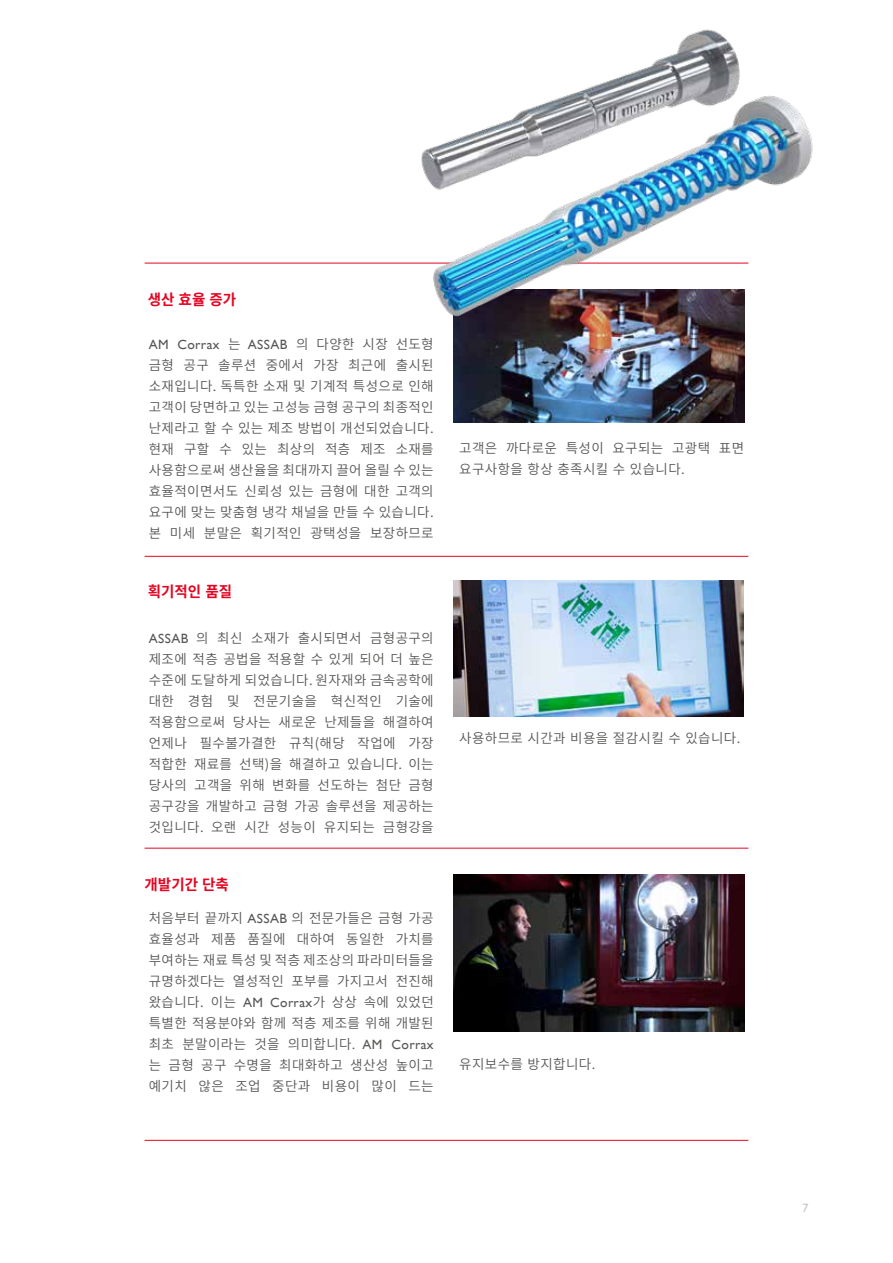
<style>
.page{position:relative;width:893px;height:1263px;background:#fff}
.page>*{position:absolute;margin:0;border:0;box-sizing:border-box;transform-origin:0 0}
.t1{font:700 15px "Source Han Sans KR";color:#e40521}
.t2{font:13.5px/21px "Source Han Sans KR";letter-spacing:.03em;color:#575756;text-align:justify}
.t3{font:13.5px "Assab Gill";letter-spacing:.03em;color:#575756}
.t4{font:12px "Assab Gill";color:#c6c6c6}
.s1{font-family:"Source Han Sans KR"}
.s2{font-family:"Assab Gill"}
</style>
<div class="page">
<img style="left:454px;top:580px;width:289px;height:136px">
<hr style="left:145px;top:263px;width:603px;height:1px;background:#e40521">
<hr style="left:145px;top:848px;width:603px;height:1px;background:#e40521">
<hr style="left:145px;top:556px;width:603px;height:1px;background:#e40521">
<hr style="left:145px;top:1140px;width:603px;height:1px;background:#e40521">
<img style="left:454px;top:356px;width:290px;height:66px">
<img style="left:352px;top:29px;width:461px;height:327px">
<img style="left:454px;top:875px;width:290px;height:156px">
<p class="t1" style="left:148px;top:291px;width:90px">생산 효율 증가</p>
<p class="t3" style="left:149px;top:337px;width:286px">AM Corrax <span class="s1">는</span> ASSAB <span class="s1">의 다양한 시장 선도형</span></p>
<p class="t2" style="left:149px;top:355px;width:286px">금형 공구 솔루션 중에서 가장 최근에 출시된 소재입니다. 독특한 소재 및 기계적 특성으로 인해 고객이 당면하고 있는 고성능 금형 공구의 최종적인 난제라고 할 수 있는 제조 방법이 개선되었습니다. 현재 구할 수 있는 최상의 적층 제조 소재를 사용함으로써 생산율을 최대까지 끌어 올릴 수 있는 효율적이면서도 신뢰성 있는 금형에 대한 고객의 요구에 맞는 맞춤형 냉각 채널을 만들 수 있습니다. 본 미세 분말은 획기적인 광택성을 보장하므로</p>
<p class="t1" style="left:148px;top:583px;width:86px">획기적인 품질</p>
<p class="t2" style="left:149px;top:628px;width:286px"><span class="s2">ASSAB</span> 의 최신 소재가 출시되면서 금형공구의 제조에 적층 공법을 적용할 수 있게 되어 더 높은 수준에 도달하게 되었습니다. 원자재와 금속공학에 대한 경험 및 전문기술을 혁신적인 기술에 적용함으로써 당사는 새로운 난제들을 해결하여 언제나 필수불가결한 규칙(해당 작업에 가장 적합한 재료를 선택)을 해결하고 있습니다. 이는 당사의 고객을 위해 변화를 선도하는 첨단 금형 공구강을 개발하고 금형 가공 솔루션을 제공하는 것입니다. 오랜 시간 성능이 유지되는 금형강을</p>
<p class="t1" style="left:145px;top:876px;width:86px">개발기간 단축</p>
<p class="t2" style="left:149px;top:908px;width:286px">처음부터 끝까지 <span class="s2">ASSAB</span> 의 전문가들은 금형 가공 효율성과 제품 품질에 대하여 동일한 가치를 부여하는 재료 특성 및 적층 제조상의 파라미터들을 규명하겠다는 열성적인 포부를 가지고서 전진해 왔습니다. 이는 <span class="s2">AM Corrax</span>가 상상 속에 있었던 특별한 적용분야와 함께 적층 제조를 위해 개발된 최초 분말이라는 것을 의미합니다<span class="s2">. AM Corrax </span>는 금형 공구 수명을 최대화하고 생산성 높이고 예기치 않은 조업 중단과 비용이 많이 드는</p>
<p class="t2" style="left:459px;top:438px;width:286px">고객은 까다로운 특성이 요구되는 고광택 표면 요구사항을 항상 충족시킬 수 있습니다.</p>
<p class="t2" style="left:459px;top:728px;width:283px">사용하므로 시간과 비용을 절감시킬 수 있습니다.</p>
<p class="t2" style="left:459px;top:1053px;width:138px">유지보수를 방지합니다.</p>
<p class="t4" style="left:802px;top:1201px;width:7px">7</p>
</div>
